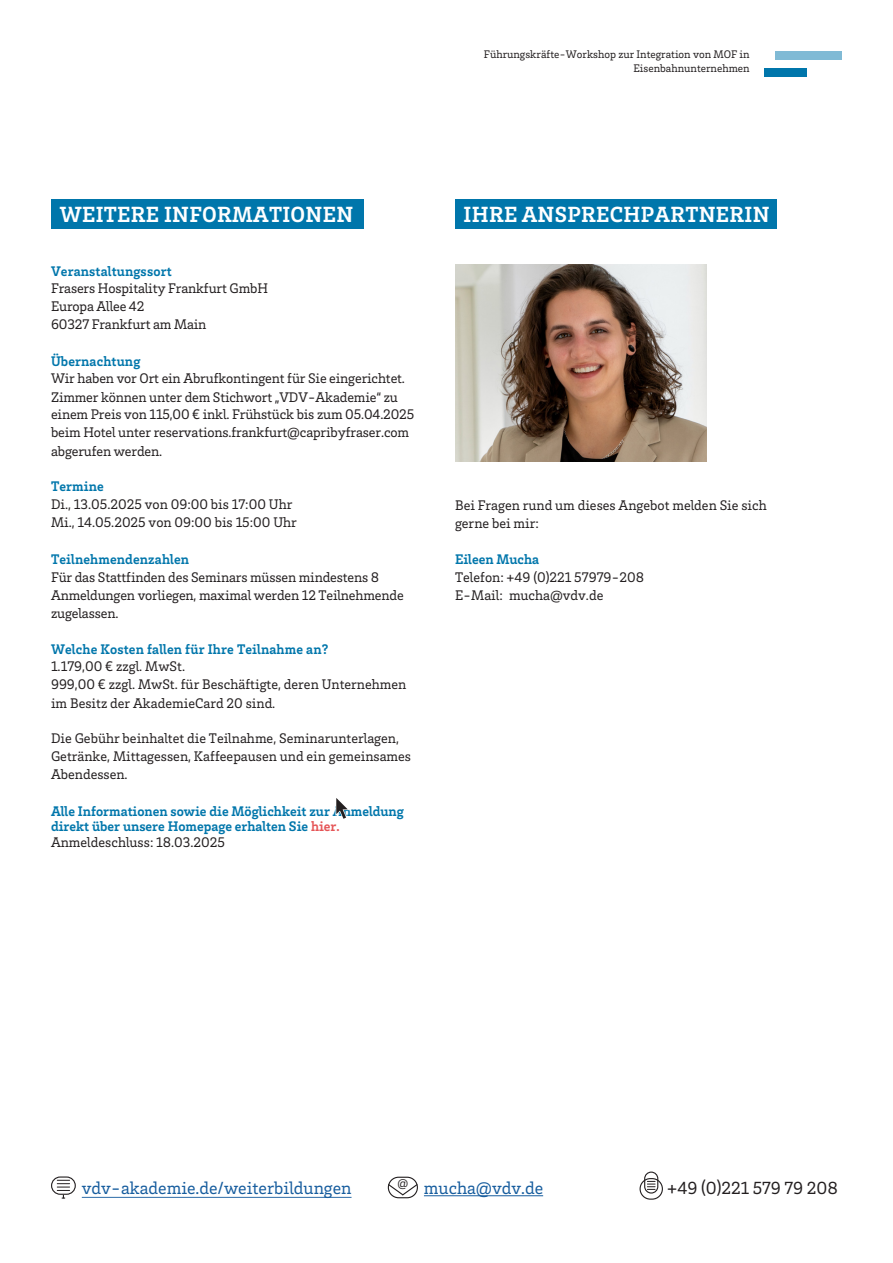
<style>
.page{position:relative;width:893px;height:1263px;background:#fff}
.page>*{position:absolute;margin:0;border:0;box-sizing:border-box;transform-origin:0 0}
.t1{font:700 22.5px "VDV Brix Slab";letter-spacing:.015em;color:#fff}
.t2{font:18px "VDV Brix Slab";color:#175d9e}
.t3{font:18px "VDV Brix Slab";color:#231f20}
._1_ZÜ{font:14.25px/18px "VDV Brix Slab";letter-spacing:-.01em;color:#231f20}
._1_ZÜ-2{font:700 14.25px/15.6px "VDV Brix Slab";color:#0076ab}
.t4{font:12px "VDV Brix Slab";color:#231f20}
.t5{font:11.25px/13.5px "VDV Brix Slab";color:#231f20;text-align:right}
.s1{font-weight:700;color:#0076ab}
.s2{color:#e55557}
.s3{font-weight:400;color:#231f20}
</style>
<div class="page">
<img style="left:455px;top:265px;width:252px;height:196px">
<div style="left:456px;top:199px;width:321px;height:29px;background:#0076ab"></div>
<div style="left:51px;top:199px;width:313px;height:29px;background:#0076ab"></div>
<hr style="left:424px;top:1195px;width:119px;height:1px;background:#175d9e">
<div style="left:388px;top:1177px;width:30px;height:21px;border:1px solid #231f20;border-radius:10px"></div>
<svg style="left:387px;top:1183px;width:31px;height:13px"></svg>
<div style="left:51px;top:1176px;width:25px;height:19px;border:1px solid #231f20;border-radius:9px"></div>
<svg style="left:57px;top:1180px;width:13px;height:18px"></svg>
<div style="left:639px;top:1178px;width:24px;height:22px;border:1px solid #231f20;border-radius:10px"></div>
<div style="left:644px;top:1171px;width:14px;height:22px;border:1px solid #231f20;border-radius:7px"></div>
<svg style="left:647px;top:1181px;width:8px;height:9px"></svg>
<div style="left:775px;top:51px;width:67px;height:9px;background:#80bad5"></div>
<div style="left:764px;top:68px;width:43px;height:9px;background:#0076ab"></div>
<svg style="left:336px;top:798px;width:12px;height:21px"></svg>
<hr style="left:82px;top:1197px;width:270px;height:1px;background:#175d9e">
<p class="t5" style="left:484px;top:47px;width:267px">Führungskräfte-Workshop zur Integration von MOF in<br>Eisenbahnunternehmen</p>
<p class="t1" style="left:60px;top:199px;width:295px">WEITERE INFORMATIONEN</p>
<p class="t1" style="left:464px;top:199px;width:307px">IHRE ANSPRECHPARTNERIN</p>
<p class="_1_ZÜ" style="left:51px;top:262px;width:218px"><span class="s1">Veranstaltungssort<br></span>Frasers Hospitality Frankfurt GmbH<br>Europa Allee 42<br>60327 Frankfurt am Main</p>
<p class="_1_ZÜ" style="left:51px;top:352px;width:355px;line-height:17.1px"><span class="s1">Übernachtung<br></span>Wir haben vor Ort ein Abrufkontingent für Sie eingerichtet.</p>
<p class="_1_ZÜ" style="left:51px;top:387px;width:365px">Zimmer können unter dem Stichwort „VDV-Akademie“ zu einem Preis von 115,00 € inkl. Frühstück bis zum 05.04.2025 beim Hotel unter reservations.frankfurt@capribyfraser.com abgerufen werden.</p>
<p class="_1_ZÜ" style="left:51px;top:477px;width:247px"><span class="s1">Termine<br></span>Di., 13.05.2025 von 09:00 bis 17:00 Uhr<br>Mi., 14.05.2025 von 09:00 bis 15:00 Uhr</p>
<p class="_1_ZÜ" style="left:51px;top:549px;width:354px"><span class="s1">Teilnehmendenzahlen<br></span>Für das Stattfinden des Seminars müssen mindestens 8<br>Anmeldungen vorliegen, maximal werden 12 Teilnehmende zugelassen.</p>
<p class="_1_ZÜ" style="left:51px;top:639px;width:357px"><span class="s1">Welche Kosten fallen für Ihre Teilnahme an?<br></span>1.179,00 € zzgl. MwSt.<br>999,00 € zzgl. MwSt. für Beschäftigte, deren Unternehmen im Besitz der AkademieCard 20 sind.</p>
<p class="_1_ZÜ" style="left:51px;top:728px;width:362px">Die Gebühr beinhaltet die Teilnahme, Seminarunterlagen,<br>Getränke, Mittagessen, Kaffeepausen und ein gemeinsames<br>Abendessen.</p>
<p class="_1_ZÜ-2" style="left:51px;top:802px;width:354px">Alle Informationen sowie die Möglichkeit zur Anmeldung direkt über unsere Homepage erhalten Sie <span class="s2">hier.<br></span><span class="s3">Anmeldeschluss: 18.03.2025</span></p>
<p class="_1_ZÜ" style="left:455px;top:495px;width:313px">Bei Fragen rund um dieses Angebot melden Sie sich gerne bei mir:</p>
<p class="_1_ZÜ-2" style="left:455px;top:551px;width:86px">Eileen Mucha</p>
<p class="_1_ZÜ" style="left:455px;top:567px;width:191px">Telefon: +49 (0)221 57979-208</p>
<p class="_1_ZÜ" style="left:455px;top:585px;width:150px">E-Mail: mucha@vdv.de</p>
<p class="t4" style="left:398px;top:1175px;width:12px">@</p>
<p class="t2" style="left:82px;top:1176px;width:271px">vdv-akademie.de/weiterbildungen</p>
<p class="t3" style="left:667px;top:1176px;width:172px">+49 (0)221 579 79 208</p>
<p class="t2" style="left:424px;top:1176px;width:121px">mucha@vdv.de</p>
</div>
